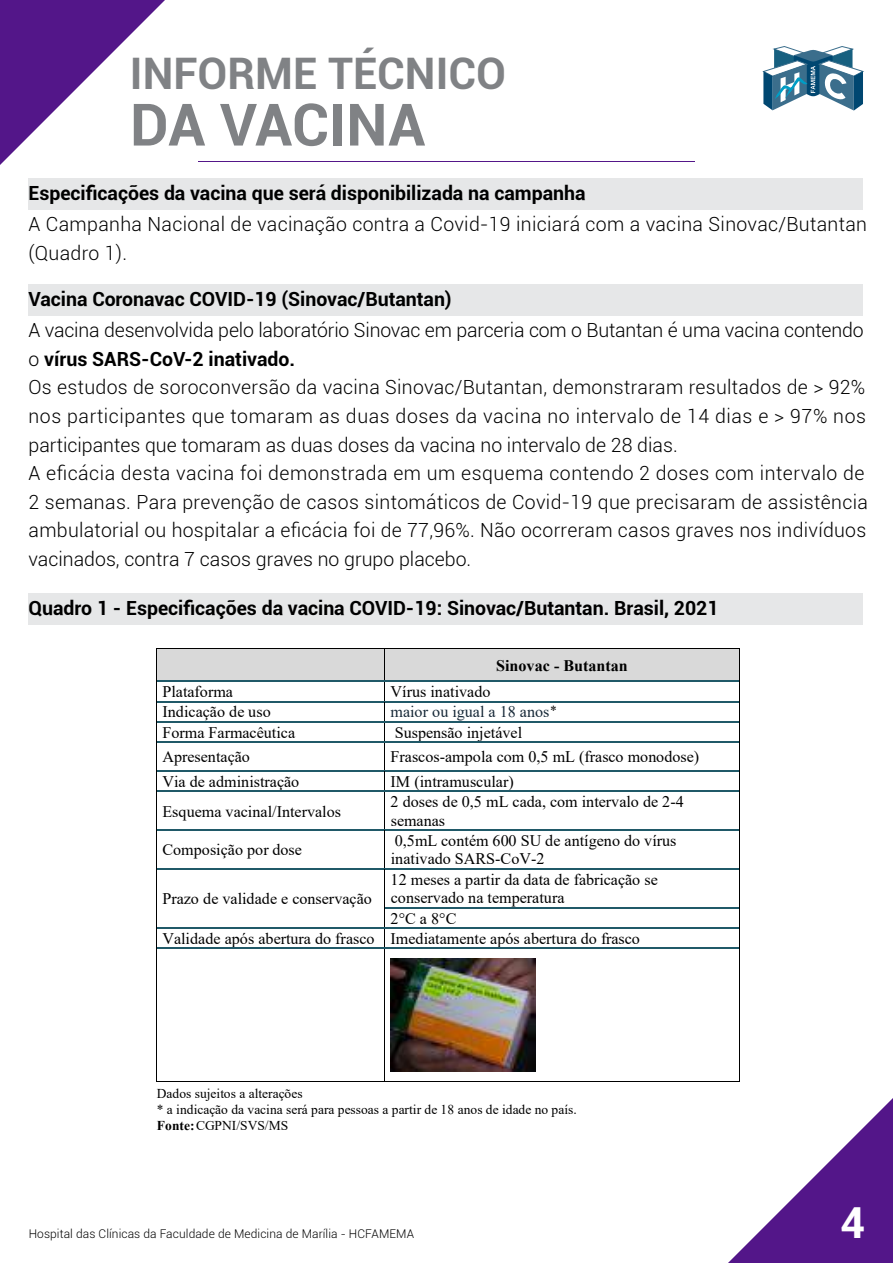
<style>
.page{position:relative;width:893px;height:1263px;background:#fff}
.page>*{position:absolute;margin:0;border:0;box-sizing:border-box;transform-origin:0 0}
.t1{font:700 58.5px "Roboto";letter-spacing:-.005em;color:#808285}
.t2{font:700 43.5px "Roboto";color:#808285}
.t3{font:700 42.75px "Roboto";color:#fff}
.t4{font:300 19.5px/28.5px "Roboto";letter-spacing:.015em;color:#000}
.t5{font:700 19.5px "Roboto";color:#000}
.t6{font:16.05px/18.5px "Times New Roman";color:#000}
.t7{font:16.05px "Times New Roman";letter-spacing:-.005em;color:#172938}
.t8{font:700 16.05px "Times New Roman";color:#000}
.t9{font:13.5px/16.2px "Times New Roman";color:#000}
.t10{font:300 12px "Roboto";letter-spacing:.005em;color:#000}
.s1{font-weight:700}
</style>
<div class="page">
<div style="left:29px;top:178px;width:834px;height:32px;background:#e6e7e8"></div>
<svg style="left:0;top:0;width:165px;height:165px"></svg>
<svg style="left:728px;top:1098px;width:165px;height:165px"></svg>
<div style="left:29px;top:284px;width:834px;height:32px;background:#e6e7e8"></div>
<div style="left:29px;top:593px;width:834px;height:32px;background:#e6e7e8"></div>
<hr style="left:198px;top:161px;width:496px;height:1px;background:#531689">
<svg style="left:762px;top:46px;width:102px;height:65px"></svg>
<div style="left:157px;top:649px;width:227px;height:31px;background:#d9d9d9"></div>
<div style="left:385px;top:649px;width:354px;height:31px;background:#d9d9d9"></div>
<hr style="left:157px;top:648px;width:227px;height:1px;background:#000">
<hr style="left:385px;top:648px;width:354px;height:1px;background:#000">
<hr style="left:156px;top:649px;width:1px;height:31px;background:#000">
<hr style="left:384px;top:649px;width:1px;height:31px;background:#000">
<hr style="left:739px;top:649px;width:1px;height:31px;background:#000">
<hr style="left:157px;top:680px;width:227px;height:2px;background:#205968">
<hr style="left:386px;top:680px;width:353px;height:2px;background:#205968">
<hr style="left:157px;top:701px;width:227px;height:1px;background:#205968">
<hr style="left:386px;top:701px;width:353px;height:1px;background:#205968">
<hr style="left:157px;top:721px;width:227px;height:2px;background:#205968">
<hr style="left:386px;top:721px;width:353px;height:2px;background:#205968">
<hr style="left:157px;top:741px;width:227px;height:2px;background:#205968">
<hr style="left:386px;top:741px;width:353px;height:2px;background:#205968">
<hr style="left:157px;top:770px;width:227px;height:2px;background:#205968">
<hr style="left:386px;top:770px;width:353px;height:2px;background:#205968">
<svg style="left:156px;top:680px;width:1px;height:112px"></svg>
<hr style="left:157px;top:790px;width:227px;height:2px;background:#205968">
<svg style="left:384px;top:680px;width:2px;height:112px"></svg>
<hr style="left:386px;top:790px;width:353px;height:2px;background:#205968">
<svg style="left:739px;top:680px;width:1px;height:112px"></svg>
<hr style="left:156px;top:792px;width:1px;height:37px;background:#000">
<hr style="left:384px;top:792px;width:1px;height:37px;background:#000">
<hr style="left:739px;top:792px;width:1px;height:37px;background:#000">
<hr style="left:157px;top:829px;width:227px;height:2px;background:#205968">
<hr style="left:386px;top:829px;width:353px;height:2px;background:#205968">
<hr style="left:156px;top:831px;width:1px;height:37px;background:#000">
<hr style="left:384px;top:831px;width:1px;height:37px;background:#000">
<hr style="left:739px;top:831px;width:1px;height:37px;background:#000">
<hr style="left:157px;top:868px;width:227px;height:2px;background:#205968">
<hr style="left:386px;top:868px;width:353px;height:2px;background:#205968">
<hr style="left:156px;top:870px;width:1px;height:37px;background:#000">
<hr style="left:384px;top:870px;width:1px;height:37px;background:#000">
<hr style="left:739px;top:870px;width:1px;height:37px;background:#000">
<hr style="left:385px;top:907px;width:354px;height:2px;background:#205968">
<hr style="left:157px;top:927px;width:227px;height:2px;background:#205968">
<hr style="left:386px;top:927px;width:353px;height:2px;background:#205968">
<svg style="left:156px;top:907px;width:1px;height:42px"></svg>
<hr style="left:157px;top:947px;width:227px;height:2px;background:#205968">
<svg style="left:384px;top:907px;width:2px;height:42px"></svg>
<hr style="left:386px;top:947px;width:353px;height:2px;background:#205968">
<svg style="left:739px;top:907px;width:1px;height:42px"></svg>
<hr style="left:156px;top:949px;width:1px;height:132px;background:#000">
<hr style="left:157px;top:1081px;width:227px;height:1px;background:#000">
<hr style="left:384px;top:949px;width:1px;height:132px;background:#000">
<hr style="left:385px;top:1081px;width:354px;height:1px;background:#000">
<hr style="left:739px;top:949px;width:1px;height:132px;background:#000">
<img style="left:391px;top:959px;width:145px;height:112px">
<h2 class="t2" style="left:130px;top:42px;width:378px">INFORME TÉCNICO</h2>
<h1 class="t1" style="left:130px;top:83px;width:297px">DA VACINA</h1>
<p class="t5" style="left:29px;top:179px;width:558px">Especificações da vacina que será disponibilizada na campanha</p>
<p class="t4" style="left:29px;top:210px;width:840px">A Campanha Nacional de vacinação contra a Covid-19 iniciará com a vacina Sinovac/Butantan (Quadro 1).</p>
<p class="t5" style="left:29px;top:285px;width:425px">Vacina Coronavac COVID-19 (Sinovac/Butantan)</p>
<p class="t4" style="left:29px;top:316px;width:841px">A vacina desenvolvida pelo laboratório Sinovac em parceria com o Butantan é uma vacina contendo o <span class="s1">vírus SARS-CoV-2 inativado.<br></span>Os estudos de soroconversão da vacina Sinovac/Butantan, demonstraram resultados de &gt; 92% nos participantes que tomaram as duas doses da vacina no intervalo de 14 dias e &gt; 97% nos participantes que tomaram as duas doses da vacina no intervalo de 28 dias.<br>A eficácia desta vacina foi demonstrada em um esquema contendo 2 doses com intervalo de 2 semanas. Para prevenção de casos sintomáticos de Covid-19 que precisaram de assistência ambulatorial ou hospitalar a eficácia foi de 77,96%. Não ocorreram casos graves nos indivíduos vacinados, contra 7 casos graves no grupo placebo.</p>
<p class="t5" style="left:29px;top:594px;width:692px">Quadro 1 - Especificações da vacina COVID-19: Sinovac/Butantan. Brasil, 2021</p>
<p class="t8" style="left:496px;top:654px;width:133px">Sinovac - Butantan</p>
<p class="t6" style="left:162px;top:682px;width:72px">Plataforma</p>
<p class="t6" style="left:391px;top:682px;width:101px">Vírus inativado</p>
<p class="t6" style="left:162px;top:702px;width:110px">Indicação de uso</p>
<p class="t7" style="left:391px;top:701px;width:160px">maior ou igual a 18 anos</p>
<p class="t6" style="left:162px;top:723px;width:134px">Forma Farmacêutica</p>
<p class="t6" style="left:395px;top:723px;width:129px">Suspensão injetável</p>
<p class="t6" style="left:162px;top:747px;width:89px">Apresentação</p>
<p class="t6" style="left:391px;top:747px;width:310px">Frascos-ampola com 0,5 mL (frasco monodose)</p>
<p class="t6" style="left:162px;top:772px;width:138px">Via de administração</p>
<p class="t6" style="left:391px;top:772px;width:125px">IM (intramuscular)</p>
<p class="t6" style="left:162px;top:801px;width:180px">Esquema vacinal/Intervalos</p>
<p class="t6" style="left:391px;top:792px;width:295px">2 doses de 0,5 mL cada, com intervalo de 2-4 semanas</p>
<p class="t6" style="left:162px;top:840px;width:141px">Composição por dose</p>
<p class="t6" style="left:391px;top:831px;width:287px">0,5mL contém 600 SU de antígeno do vírus inativado SARS-CoV-2</p>
<p class="t6" style="left:162px;top:889px;width:211px">Prazo de validade e conservação</p>
<p class="t9" style="left:550px;top:702px;width:8px">*</p>
<p class="t6" style="left:391px;top:870px;width:269px">12 meses a partir da data de fabricação se conservado na temperatura</p>
<p class="t6" style="left:162px;top:908px;width:479px;line-height:20.2px;text-indent:228px">2°C a 8°C<br>Validade após abertura do frasco Imediatamente após abertura do frasco</p>
<p class="t9" style="left:157px;top:1085px;width:421px">Dados sujeitos a alterações<br>* a indicação da vacina será para pessoas a partir de 18 anos de idade no país.<br><span class="s1">Fonte:</span>CGPNI/SVS/MS</p>
<p class="t10" style="left:29px;top:1225px;width:387px">Hospital das Clínicas da Faculdade de Medicina de Marília - HCFAMEMA</p>
<h3 class="t3" style="left:840px;top:1193px;width:26px">4</h3>
</div>
